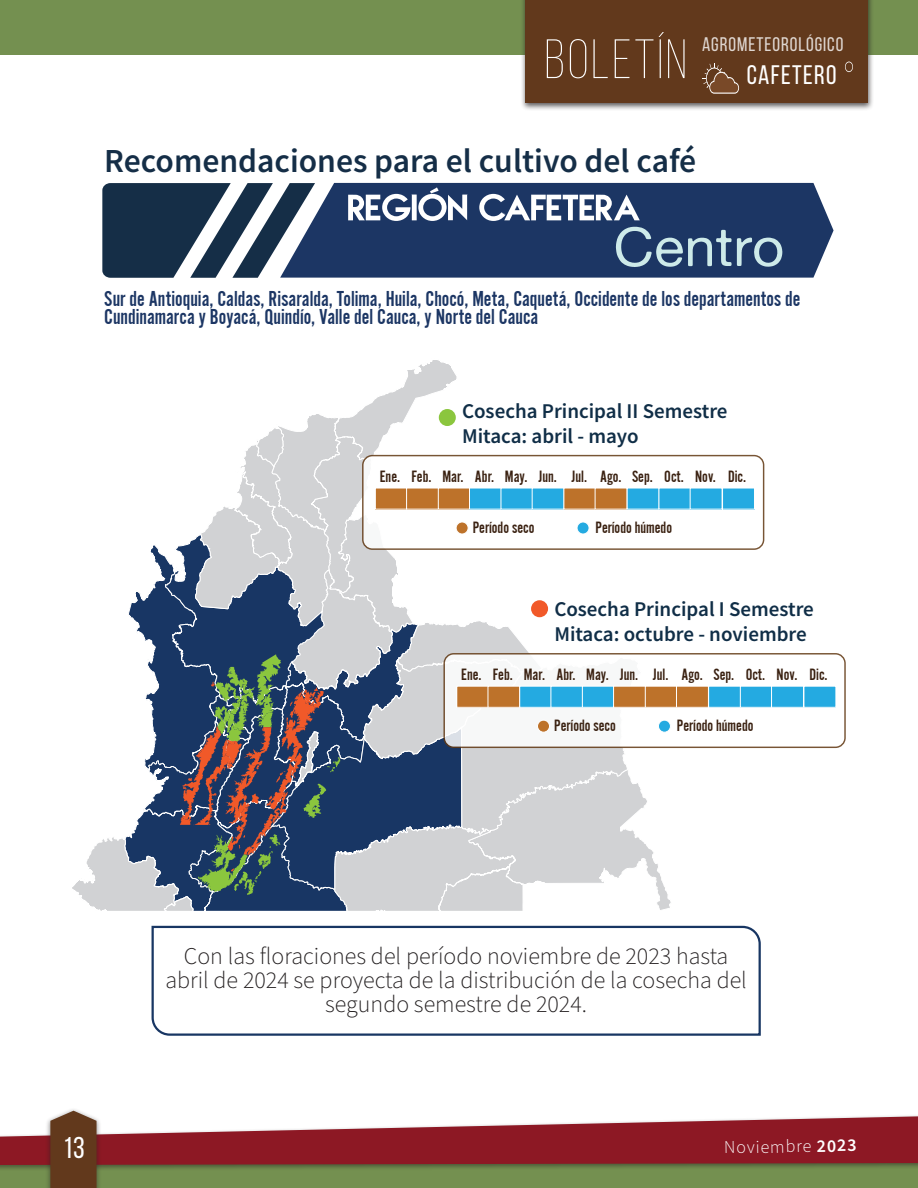
<style>
.page{position:relative;width:918px;height:1188px;background:#fff}
.page>*{position:absolute;margin:0;border:0;box-sizing:border-box;transform-origin:0 0}
.t1{font:300 55.35px "Bebas Neue";letter-spacing:.05em;color:#fff}
.t2{font:54px "Alte Haas Grotesk";color:#cdeae9;scale:1.04 1}
.t3{font:600 33.6px "Source Sans Pro";color:#152e47}
.t4{font:30px "Bebas Neue";color:#fff}
.t5{font:26.85px "Bebas Neue";letter-spacing:.05em;color:#fff}
.DestacaDO_CENTRONORT{font:300 24px/24px "Source Sans Pro";color:#231f20;text-align:center}
.t6{font:22.35px/18.6px "Alternate Got No 2";color:#1c3664}
.t7{font:600 21px/25.5px "Source Sans Pro";color:#102e47}
.t8{font:19.65px "Bebas Neue";letter-spacing:.05em;color:#fff}
.t9{font:300 18px "Source Sans Pro";color:#fff}
.t10{font:16.95px "Alternate Got No 2";color:#3a2111}
.s1{font-weight:600}
</style>
<div class="page">
<div style="left:0;top:1143px;width:918px;height:45px;background:#749050"></div>
<div style="left:0;top:0;width:918px;height:55px;background:#749050"></div>
<div style="left:0;top:1113px;width:918px;height:59px;background:#231f20;opacity:.5"></div>
<svg style="left:0;top:1116px;width:918px;height:49px;fill:#8d1824"></svg>
<div style="left:520px;top:0;width:354px;height:111px;background:#231f20;opacity:.75"></div>
<div style="left:526px;top:0;width:342px;height:103px;background:#62391c"></div>
<svg style="left:703px;top:63px;width:36px;height:31px"></svg>
<svg style="left:845px;top:62px;width:8px;height:10px"></svg>
<div style="left:45px;top:1107px;width:57px;height:81px;background:#231f20;opacity:.5"></div>
<svg style="left:50px;top:1111px;width:47px;height:77px;background:#6b452a"></svg>
<svg style="left:72px;top:360px;width:600px;height:551px"></svg>
<div style="left:363px;top:456px;width:401px;height:93px;background:#fff;border-radius:10px"></div>
<div style="left:362px;top:455px;width:402px;height:95px;border:1px solid #603711;border-radius:10px"></div>
<div style="left:375px;top:488px;width:32px;height:21px;background:#bd722a"></div>
<div style="left:456px;top:522px;width:12px;height:12px;background:#bd722a;border-radius:50%"></div>
<div style="left:456px;top:522px;width:12px;height:12px;border:1px solid #fff;border-radius:50%"></div>
<div style="left:407px;top:488px;width:32px;height:21px;background:#bd722a"></div>
<div style="left:438px;top:488px;width:32px;height:21px;background:#bd722a"></div>
<div style="left:470px;top:488px;width:31px;height:21px;background:#24aae1"></div>
<div style="left:501px;top:488px;width:32px;height:21px;background:#24aae1"></div>
<div style="left:532px;top:488px;width:32px;height:21px;background:#24aae1"></div>
<div style="left:564px;top:488px;width:32px;height:21px;background:#bd722a"></div>
<div style="left:595px;top:488px;width:32px;height:21px;background:#bd722a"></div>
<div style="left:627px;top:488px;width:32px;height:21px;background:#24aae1"></div>
<div style="left:659px;top:488px;width:32px;height:21px;background:#24aae1"></div>
<div style="left:690px;top:488px;width:32px;height:21px;background:#24aae1"></div>
<div style="left:723px;top:488px;width:31px;height:21px;background:#24aae1"></div>
<div style="left:722px;top:488px;width:33px;height:21px;border:1px solid #fff"></div>
<div style="left:577px;top:522px;width:12px;height:12px;background:#24aae1;border-radius:50%"></div>
<div style="left:577px;top:522px;width:12px;height:12px;border:1px solid #fff;border-radius:50%"></div>
<div style="left:444px;top:654px;width:401px;height:93px;background:#fff;border-radius:10px"></div>
<div style="left:443px;top:653px;width:403px;height:95px;border:1px solid #603711;border-radius:10px"></div>
<div style="left:457px;top:686px;width:32px;height:21px;background:#bd722a"></div>
<div style="left:456px;top:686px;width:33px;height:22px;border:1px solid #fff"></div>
<div style="left:538px;top:720px;width:12px;height:12px;background:#bd722a;border-radius:50%"></div>
<div style="left:537px;top:720px;width:13px;height:12px;border:1px solid #fff;border-radius:50%"></div>
<div style="left:488px;top:686px;width:32px;height:21px;background:#bd722a"></div>
<div style="left:488px;top:686px;width:32px;height:22px;border:1px solid #fff"></div>
<div style="left:520px;top:686px;width:32px;height:21px;background:#24aae1"></div>
<div style="left:519px;top:686px;width:33px;height:22px;border:1px solid #fff"></div>
<div style="left:551px;top:686px;width:32px;height:21px;background:#24aae1"></div>
<div style="left:551px;top:686px;width:32px;height:22px;border:1px solid #fff"></div>
<div style="left:582px;top:686px;width:32px;height:21px;background:#24aae1"></div>
<div style="left:582px;top:686px;width:33px;height:22px;border:1px solid #fff"></div>
<div style="left:614px;top:686px;width:32px;height:21px;background:#bd722a"></div>
<div style="left:613px;top:686px;width:33px;height:22px;border:1px solid #fff"></div>
<div style="left:645px;top:686px;width:32px;height:21px;background:#bd722a"></div>
<div style="left:645px;top:686px;width:33px;height:22px;border:1px solid #fff"></div>
<div style="left:676px;top:686px;width:32px;height:21px;background:#bd722a"></div>
<div style="left:676px;top:686px;width:33px;height:22px;border:1px solid #fff"></div>
<div style="left:709px;top:686px;width:32px;height:21px;background:#24aae1"></div>
<div style="left:708px;top:686px;width:33px;height:22px;border:1px solid #fff"></div>
<div style="left:740px;top:686px;width:32px;height:21px;background:#24aae1"></div>
<div style="left:740px;top:686px;width:33px;height:22px;border:1px solid #fff"></div>
<div style="left:772px;top:686px;width:31px;height:21px;background:#24aae1"></div>
<div style="left:771px;top:686px;width:33px;height:22px;border:1px solid #fff"></div>
<div style="left:804px;top:686px;width:32px;height:21px;background:#24aae1"></div>
<div style="left:804px;top:686px;width:32px;height:22px;border:1px solid #fff"></div>
<div style="left:658px;top:720px;width:12px;height:12px;background:#24aae1;border-radius:50%"></div>
<div style="left:658px;top:720px;width:13px;height:12px;border:1px solid #fff;border-radius:50%"></div>
<div style="left:439px;top:409px;width:17px;height:17px;background:#8bc63e;border-radius:50%"></div>
<div style="left:531px;top:600px;width:17px;height:17px;background:#f15929;border-radius:50%"></div>
<svg style="left:151px;top:925px;width:610px;height:111px"></svg>
<div style="left:315px;top:183px;width:519px;height:95px;background:#1c3664"></div>
<svg style="left:102px;top:183px;width:213px;height:95px"></svg>
<svg style="left:348px;top:188px;width:119px;height:33px"></svg>
<svg style="left:479px;top:194px;width:161px;height:27px"></svg>
<h1 class="t1" style="left:545px;top:30px;width:144px">BOLETÍN</h1>
<p class="t8" style="left:702px;top:34px;width:143px">AGROMETEOROLÓGICO</p>
<p class="t5" style="left:747px;top:60px;width:91px">CAFETERO</p>
<p class="t3" style="left:104px;top:139px;width:594px">Recomendaciones para el cultivo del café</p>
<p class="t2" style="left:613px;top:215px;width:166px">Centro</p>
<p class="t6" style="left:104px;top:290px;width:698px">Sur de Antioquia, Caldas, Risaralda, Tolima, Huila, Chocó, Meta, Caquetá, Occidente de los departamentos de<br>Cundinamarca y Boyacá, Quindío, Valle del Cauca, y Norte del Cauca</p>
<p class="t10" style="left:380px;top:467px;width:22px">Ene.</p>
<p class="t7" style="left:462px;top:398px;width:267px">Cosecha Principal II Semestre<br>Mitaca: abril - mayo</p>
<p class="t10" style="left:411px;top:467px;width:336px">Feb. Mar. Abr. May. Jun. Jul. Ago. Sep. Oct. Nov. Dic.</p>
<p class="t10" style="left:473px;top:518px;width:63px">Período seco</p>
<p class="t10" style="left:595px;top:518px;width:78px">Período húmedo</p>
<p class="t10" style="left:461px;top:666px;width:22px">Ene.</p>
<p class="t7" style="left:554px;top:596px;width:261px">Cosecha Principal I Semestre<br>Mitaca: octubre - noviembre</p>
<p class="t10" style="left:493px;top:666px;width:336px">Feb. Mar. Abr. May. Jun. Jul. Ago. Sep. Oct. Nov. Dic.</p>
<p class="t10" style="left:554px;top:717px;width:63px">Período seco</p>
<p class="t10" style="left:677px;top:717px;width:78px">Período húmedo</p>
<p class="DestacaDO_CENTRONORT" style="left:165px;top:945px;width:583px">Con las floraciones del período noviembre de 2023 hasta abril de 2024 se proyecta de la distribución de la cosecha del segundo semestre de 2024.</p>
<h3 class="t4" style="left:63px;top:1132px;width:23px">13</h3>
<p class="t9" style="left:724px;top:1135px;width:134px;rotate:-1deg">Noviembre <span class="s1">2023</span></p>
</div>
